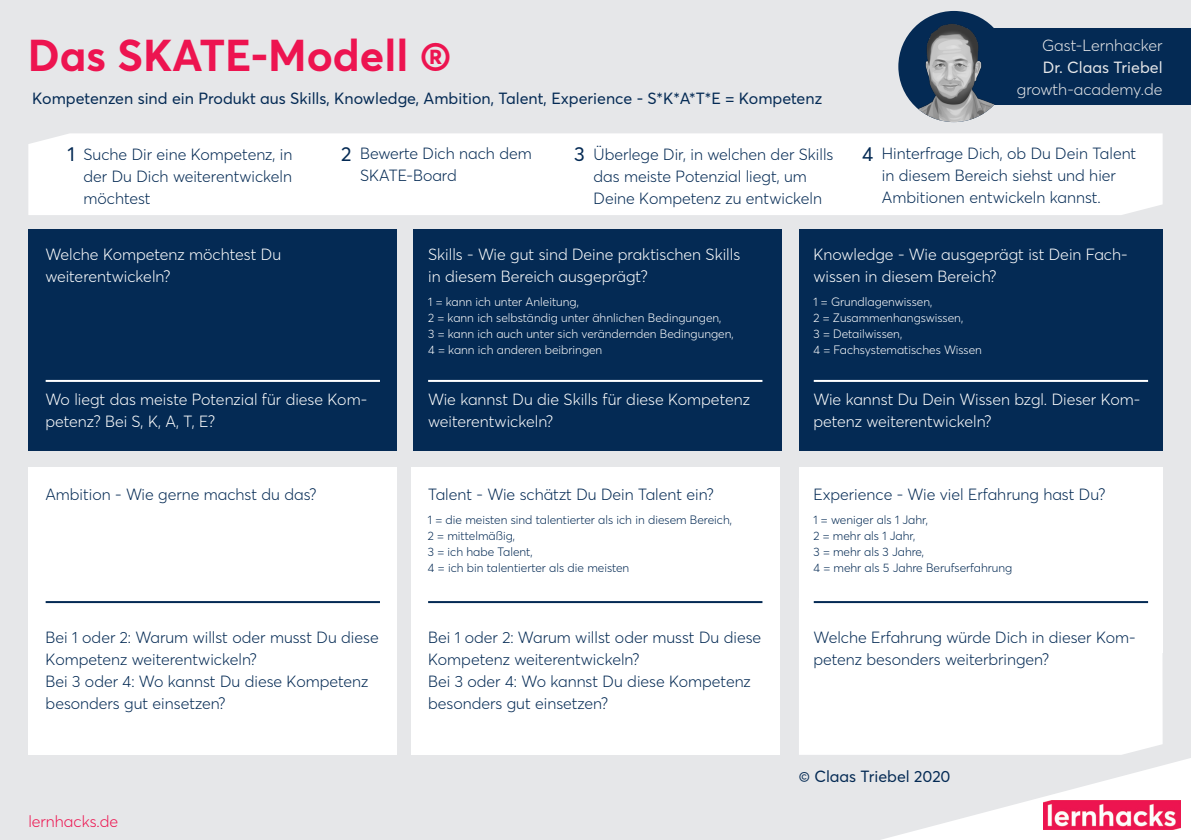
<style>
.page{position:relative;width:1191px;height:840px;background:#fff}
.page>*{position:absolute;margin:0;border:0;box-sizing:border-box;transform-origin:0 0}
.Überschrift_blau{font:700 44px "Averta";color:#ed1450}
.t1{font:20px "Averta";color:#042a54}
.Schrift_w_10pt{font:300 16px/22px "Averta";color:#042a54}
.t2{font:300 16px/22px "Averta";color:#fff}
.t3{font:16px "Averta";color:#042a54}
.Überschrift_blau-2{font:300 16px/22px "Averta";color:#042a54;text-align:justify}
.t4{font:300 16px "Averta";color:#e6e7e9}
.t5{font:16px "Averta";color:#e6e7e9}
.t6{font:300 16px "Averta";color:#ed1450}
.t7{font:300 12px/16px "Averta";color:#fff}
.t8{font:300 12px/16px "Averta";color:#042a54}
</style>
<div class="page">
<div style="left:0;top:0;width:1191px;height:839px;background:#e6e7e9"></div>
<img style="left:1043px;top:799px;width:137px;height:30px">
<div style="left:28px;top:229px;width:368px;height:221px;background:#042a54"></div>
<div style="left:413px;top:229px;width:368px;height:221px;background:#042a54"></div>
<div style="left:798px;top:229px;width:364px;height:221px;background:#042a54"></div>
<div style="left:29px;top:467px;width:368px;height:287px;background:#fff"></div>
<div style="left:411px;top:467px;width:368px;height:287px;background:#fff"></div>
<div style="left:799px;top:467px;width:363px;height:185px;background:#fff"></div>
<svg style="left:799px;top:601px;width:363px;height:153px"></svg>
<hr style="left:46px;top:379px;width:334px;height:2px;background:#fff">
<hr style="left:428px;top:379px;width:334px;height:2px;background:#fff">
<hr style="left:813px;top:379px;width:335px;height:2px;background:#fff">
<hr style="left:46px;top:600px;width:334px;height:2px;background:#042a54">
<hr style="left:428px;top:600px;width:334px;height:2px;background:#042a54">
<hr style="left:813px;top:600px;width:335px;height:2px;background:#042a54">
<svg style="left:28px;top:133px;width:1134px;height:82px"></svg>
<div style="left:964px;top:28px;width:227px;height:77px;background:#042a54"></div>
<div style="left:898px;top:11px;width:111px;height:111px;background:#042a54;border-radius:50%"></div>
<img style="left:898px;top:22px;width:111px;height:100px">
<p class="Überschrift_blau" style="left:28px;top:25px;width:425px">Das SKATE-Modell ®</p>
<p class="t3" style="left:32px;top:87px;width:791px">Kompetenzen sind ein Produkt aus Skills, Knowledge, Ambition, Talent, Experience - S*K*A*T*E = Kompetenz</p>
<p class="t4" style="left:1042px;top:35px;width:122px">Gast-Lernhacker</p>
<p class="t5" style="left:1043px;top:56px;width:121px">Dr. Claas Triebel</p>
<p class="t4" style="left:1017px;top:79px;width:147px">growth-academy.de</p>
<p class="t1" style="left:68px;top:140px;width:9px">1</p>
<p class="t1" style="left:341px;top:140px;width:12px">2</p>
<p class="t1" style="left:574px;top:140px;width:12px">3</p>
<p class="Schrift_w_10pt" style="left:593px;top:143px;width:241px">Überlege Dir, in welchen der Skills das meiste Potenzial liegt, um<br>Deine Kompetenz zu entwickeln</p>
<p class="Schrift_w_10pt" style="left:882px;top:141px;width:256px">Hinterfrage Dich, ob Du Dein Talent in diesem Bereich siehst und hier<br>Ambitionen entwickeln kannst.</p>
<p class="Überschrift_blau-2" style="left:84px;top:143px;width:210px">Suche Dir eine Kompetenz, in der Du Dich weiterentwickeln möchtest</p>
<p class="Überschrift_blau-2" style="left:360px;top:141px;width:173px">Bewerte Dich nach dem</p>
<p class="t1" style="left:862px;top:140px;width:13px">4</p>
<p class="Überschrift_blau-2" style="left:360px;top:163px;width:98px">SKATE-Board</p>
<p class="t2" style="left:45px;top:243px;width:237px">Welche Kompetenz möchtest Du</p>
<p class="t2" style="left:45px;top:265px;width:126px">weiterentwickeln?</p>
<p class="t2" style="left:428px;top:243px;width:313px">Skills - Wie gut sind Deine praktischen Skills</p>
<p class="t2" style="left:428px;top:265px;width:221px">in diesem Bereich ausgeprägt?</p>
<p class="t7" style="left:428px;top:293px;width:152px">1 = kann ich unter Anleitung,</p>
<p class="t7" style="left:428px;top:309px;width:295px">2 = kann ich selbständig unter ähnlichen Bedingungen,</p>
<p class="t7" style="left:428px;top:325px;width:307px">3 = kann ich auch unter sich verändernden Bedingungen,</p>
<p class="t7" style="left:428px;top:341px;width:176px">4 = kann ich anderen beibringen</p>
<p class="t2" style="left:813px;top:243px;width:316px">Knowledge - Wie ausgeprägt ist Dein Fach&shy;wissen in diesem Bereich?</p>
<p class="t7" style="left:813px;top:293px;width:120px">1 = Grundlagenwissen,</p>
<p class="t7" style="left:813px;top:309px;width:151px">2 = Zusammenhangswissen,<br>3 = Detailwissen,</p>
<p class="t7" style="left:813px;top:341px;width:170px">4 = Fachsystematisches Wissen</p>
<p class="t2" style="left:45px;top:387px;width:323px">Wo liegt das meiste Potenzial für diese Kom&shy;petenz? Bei S, K, A, T, E?</p>
<p class="t2" style="left:428px;top:387px;width:323px">Wie kannst Du die Skills für diese Kompetenz weiterentwickeln?</p>
<p class="t2" style="left:813px;top:387px;width:328px">Wie kannst Du Dein Wissen bzgl. Dieser Kom&shy;petenz weiterentwickeln?</p>
<p class="Schrift_w_10pt" style="left:45px;top:482px;width:273px">Ambition - Wie gerne machst du das?</p>
<p class="Schrift_w_10pt" style="left:428px;top:482px;width:287px">Talent - Wie schätzt Du Dein Talent ein?</p>
<p class="Schrift_w_10pt" style="left:813px;top:482px;width:293px">Experience - Wie viel Erfahrung hast Du?</p>
<p class="t8" style="left:428px;top:511px;width:305px">1 = die meisten sind talentierter als ich in diesem Bereich,</p>
<p class="t8" style="left:428px;top:527px;width:89px">2 = mittelmäßig,</p>
<p class="t8" style="left:428px;top:543px;width:203px">3 = ich habe Talent,<br>4 = ich bin talentierter als die meisten</p>
<p class="t8" style="left:813px;top:511px;width:116px">1 = weniger als 1 Jahr,</p>
<p class="t8" style="left:813px;top:527px;width:112px">2 = mehr als 1 Jahr,<br>3 = mehr als 3 Jahre,</p>
<p class="t8" style="left:813px;top:559px;width:200px">4 = mehr als 5 Jahre Berufserfahrung</p>
<p class="Schrift_w_10pt" style="left:46px;top:625px;width:334px">Bei 1 oder 2: Warum willst oder musst Du diese<br>Kompetenz weiterentwickeln?</p>
<p class="Schrift_w_10pt" style="left:46px;top:669px;width:324px">Bei 3 oder 4: Wo kannst Du diese Kompetenz besonders gut einsetzen?</p>
<p class="Schrift_w_10pt" style="left:428px;top:625px;width:334px">Bei 1 oder 2: Warum willst oder musst Du diese<br>Kompetenz weiterentwickeln?</p>
<p class="Schrift_w_10pt" style="left:428px;top:669px;width:324px">Bei 3 oder 4: Wo kannst Du diese Kompetenz besonders gut einsetzen?</p>
<p class="Schrift_w_10pt" style="left:813px;top:625px;width:324px">Welche Erfahrung würde Dich in dieser Kom&shy;petenz besonders weiterbringen?</p>
<p class="t3" style="left:799px;top:764px;width:153px">© Claas Triebel 2020</p>
<p class="t6" style="left:28px;top:810px;width:91px">lernhacks.de</p>
</div>
